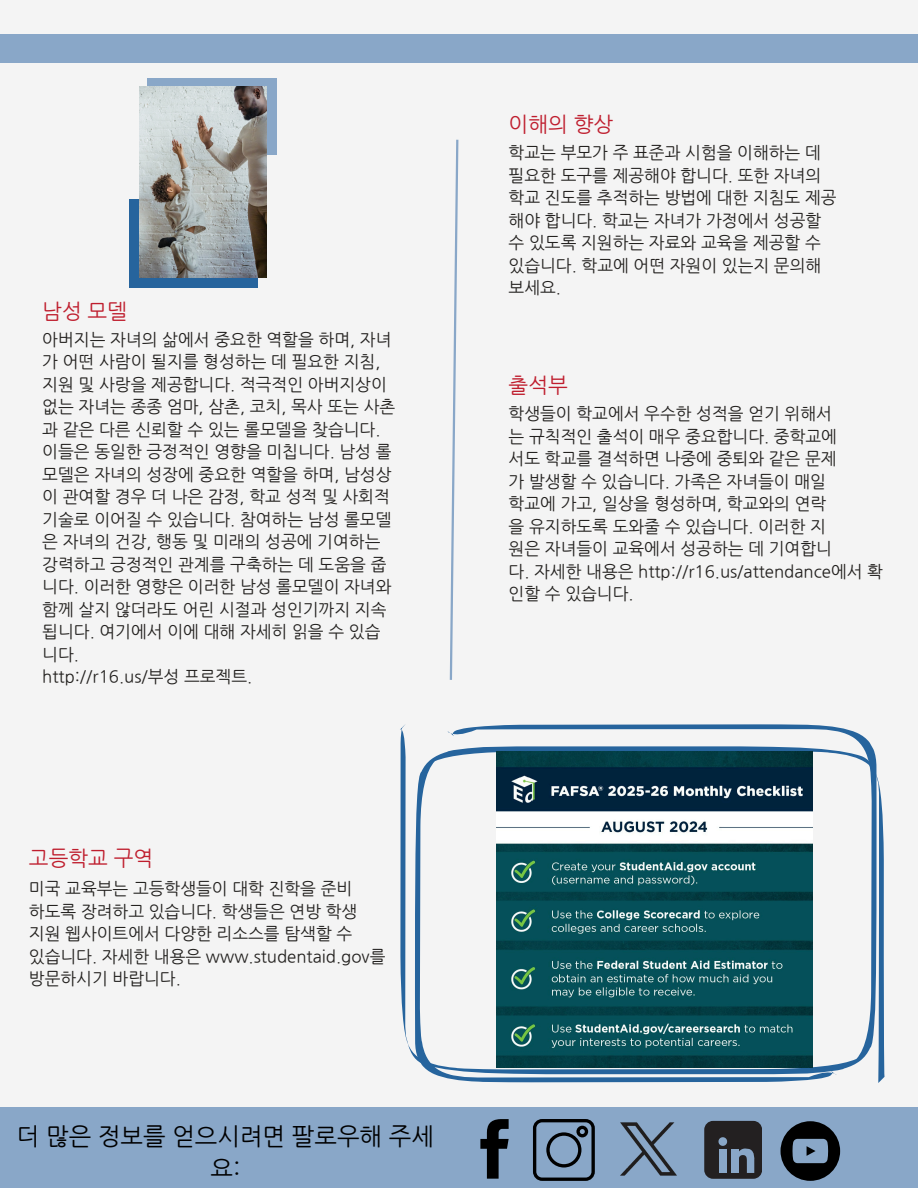
<style>
.page{position:relative;width:918px;height:1188px;background:#f4f4f4}
.page>*{position:absolute;margin:0;border:0;box-sizing:border-box;transform-origin:0 0}
.t1{font:24px/32.7px "Nanum Gothic";color:#000;text-align:center}
.t2{font:21px "Nanum Gothic";color:#bf1e2e}
.t3{font:16.8px/22.5px "Nanum Gothic";color:#22201e}
</style>
<div class="page">
<div style="left:0;top:35px;width:918px;height:28px;background:#89a7c8"></div>
<svg style="left:449px;top:139px;width:10px;height:541px"></svg>
<div style="left:129px;top:200px;width:129px;height:88px;background:#26649d"></div>
<div style="left:147px;top:78px;width:129px;height:77px;background:#89a7c8"></div>
<img style="left:140px;top:87px;width:127px;height:191px">
<div style="left:0;top:1108px;width:918px;height:80px;background:#89a7c8"></div>
<svg style="left:480px;top:1119px;width:29px;height:60px"></svg>
<svg style="left:533px;top:1119px;width:62px;height:62px"></svg>
<img style="left:620px;top:1122px;width:57px;height:54px">
<div style="left:704px;top:1121px;width:58px;height:57px;background:#232021;border-radius:9px"></div>
<svg style="left:718px;top:1137px;width:9px;height:9px"></svg>
<div style="left:719px;top:1149px;width:8px;height:24px;background:#89a7c8"></div>
<div style="left:731px;top:1149px;width:7px;height:24px;background:#89a7c8"></div>
<svg style="left:738px;top:1148px;width:17px;height:25px"></svg>
<svg style="left:781px;top:1121px;width:59px;height:60px"></svg>
<svg style="left:400px;top:724px;width:472px;height:334px"></svg>
<svg style="left:415px;top:746px;width:470px;height:337px"></svg>
<img style="left:497px;top:752px;width:316px;height:316px">
<p class="t2" style="left:42px;top:299px;width:86px">남성 모델</p>
<h2 class="t3" style="left:42px;top:328px;width:355px">아버지는 자녀의 삶에서 중요한 역할을 하며, 자녀 가 어떤 사람이 될지를 형성하는 데 필요한 지침, 지원 및 사랑을 제공합니다. 적극적인 아버지상이 없는 자녀는 종종 엄마, 삼촌, 코치, 목사 또는 사촌 과 같은 다른 신뢰할 수 있는 롤모델을 찾습니다. 이들은 동일한 긍정적인 영향을 미칩니다. 남성 롤 모델은 자녀의 성장에 중요한 역할을 하며, 남성상 이 관여할 경우 더 나은 감정, 학교 성적 및 사회적 기술로 이어질 수 있습니다. 참여하는 남성 롤모델 은 자녀의 건강, 행동 및 미래의 성공에 기여하는 강력하고 긍정적인 관계를 구축하는 데 도움을 줍 니다. 이러한 영향은 이러한 남성 롤모델이 자녀와 함께 살지 않더라도 어린 시절과 성인기까지 지속 됩니다. 여기에서 이에 대해 자세히 읽을 수 있습 니다.</h2>
<p class="t3" style="left:42px;top:665px;width:212px">http://r16.us/부성 프로젝트.</p>
<p class="t2" style="left:29px;top:846px;width:126px">고등학교 구역</p>
<p class="t3" style="left:29px;top:877px;width:358px">미국 교육부는 고등학생들이 대학 진학을 준비 하도록 장려하고 있습니다. 학생들은 연방 학생 지원 웹사이트에서 다양한 리소스를 탐색할 수 있습니다. 자세한 내용은 www.studentaid.gov를 방문하시기 바랍니다.</p>
<h2 class="t1" style="left:17px;top:1119px;width:419px">더 많은 정보를 얻으시려면 팔로우해 주세 요:</h2>
<h2 class="t2" style="left:509px;top:111px;width:106px">이해의 향상</h2>
<p class="t3" style="left:509px;top:141px;width:330px">학교는 부모가 주 표준과 시험을 이해하는 데 필요한 도구를 제공해야 합니다. 또한 자녀의 학교 진도를 추적하는 방법에 대한 지침도 제공 해야 합니다. 학교는 자녀가 가정에서 성공할 수 있도록 지원하는 자료와 교육을 제공할 수 있습니다. 학교에 어떤 자원이 있는지 문의해 보세요.</p>
<p class="t2" style="left:509px;top:372px;width:61px">출석부</p>
<h1 class="t3" style="left:509px;top:402px;width:376px">학생들이 학교에서 우수한 성적을 얻기 위해서<br>는 규칙적인 출석이 매우 중요합니다. 중학교에<br>서도 학교를 결석하면 나중에 중퇴와 같은 문제<br>가 발생할 수 있습니다. 가족은 자녀들이 매일<br>학교에 가고, 일상을 형성하며, 학교와의 연락<br>을 유지하도록 도와줄 수 있습니다. 이러한 지<br>원은 자녀들이 교육에서 성공하는 데 기여합니<br>다. 자세한 내용은 http://r16.us/attendance에서 확 인할 수 있습니다.</h1>
</div>
